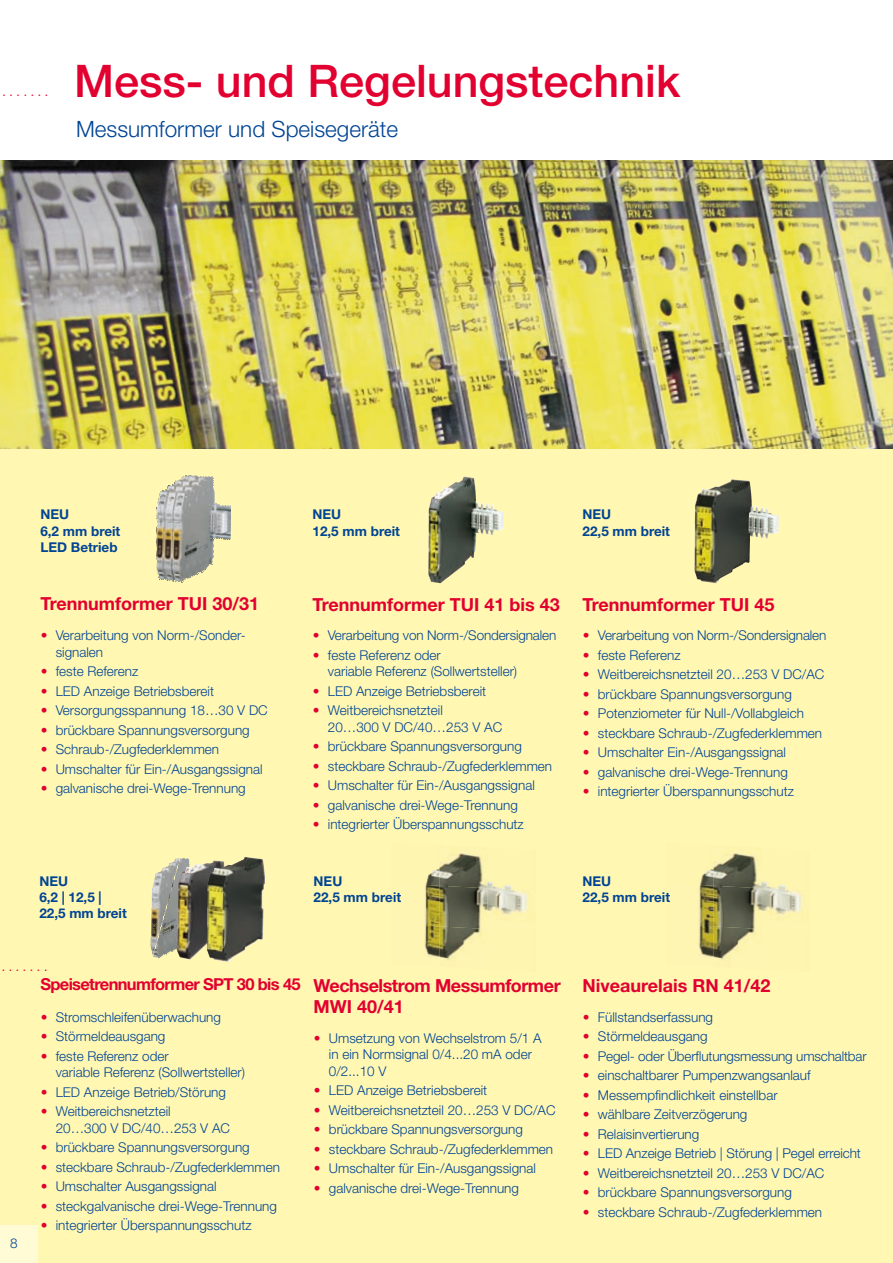
<style>
.page{position:relative;width:893px;height:1263px;background:#fff}
.page>*{position:absolute;margin:0;border:0;box-sizing:border-box;transform-origin:0 0}
.t1{font:500 45px "Helvetica Neue";color:#e20030}
.t2{font:300 22.5px "Helvetica Neue";color:#004494}
.t3{font:700 18px "Helvetica Neue";color:#e20030}
.t4{font:700 18px/21.6px "Helvetica Neue";letter-spacing:-.025em;color:#e20030}
.t5{font:700 16.5px "Helvetica Neue";letter-spacing:-.04em;color:#e20030}
.t6{font:300 13.5px/19.5px "Helvetica Neue";color:#004494}
.t7{font:700 13.5px/16.2px "Helvetica Neue";color:#004494}
.t8{font:300 13.5px/19.5px "Helvetica Neue";color:#e20030;text-align:justify}
.t9{font:12.15px "Helvetica Neue";color:#e20030}
</style>
<div class="page">
<div style="left:0;top:441px;width:893px;height:822px;background:#fff7b2"></div>
<img style="left:156px;top:475px;width:75px;height:107px">
<img style="left:752px;top:505px;width:27px;height:34px">
<img style="left:694px;top:479px;width:58px;height:104px">
<img style="left:428px;top:477px;width:76px;height:106px">
<img style="left:426px;top:869px;width:13px;height:14px">
<img style="left:439px;top:853px;width:48px;height:33px">
<img style="left:487px;top:881px;width:26px;height:7px">
<img style="left:425px;top:883px;width:14px;height:41px">
<img style="left:439px;top:886px;width:49px;height:40px">
<img style="left:487px;top:888px;width:48px;height:38px">
<img style="left:424px;top:924px;width:15px;height:34px">
<img style="left:439px;top:926px;width:43px;height:34px">
<svg style="left:391px;top:892px;width:10px;height:11px"></svg>
<img style="left:700px;top:867px;width:14px;height:16px">
<img style="left:714px;top:853px;width:48px;height:33px">
<img style="left:762px;top:881px;width:25px;height:7px">
<img style="left:699px;top:883px;width:15px;height:41px">
<img style="left:714px;top:886px;width:48px;height:40px">
<img style="left:762px;top:888px;width:48px;height:27px">
<img style="left:699px;top:924px;width:15px;height:34px">
<img style="left:714px;top:926px;width:42px;height:34px">
<svg style="left:665px;top:892px;width:5px;height:11px"></svg>
<img style="left:0;top:161px;width:893px;height:287px">
<img style="left:150px;top:858px;width:39px;height:100px">
<svg style="left:152px;top:923px;width:5px;height:11px"></svg>
<svg style="left:163px;top:926px;width:8px;height:7px"></svg>
<img style="left:177px;top:860px;width:30px;height:99px">
<img style="left:207px;top:857px;width:58px;height:105px">
<div style="left:0;top:1225px;width:38px;height:38px;background:#fffbd4"></div>
<p class="t9" style="left:3px;top:88px;width:47px">· · · · · · ·</p>
<h1 class="t1" style="left:74px;top:54px;width:608px">Mess- und Regelungstechnik</h1>
<h2 class="t2" style="left:76px;top:115px;width:324px">Messumformer und Speisegeräte</h2>
<p class="t7" style="left:40px;top:506px;width:81px">NEU<br>6,2 mm breit<br>LED Betrieb</p>
<h3 class="t3" style="left:40px;top:593px;width:220px">Trennumformer TUI 30/31</h3>
<p class="t6" style="left:56px;top:627px;width:192px;line-height:16.5px">Verarbeitung von Norm-/Sonder&shy;signalen</p>
<p class="t6" style="left:56px;top:661px;width:214px">feste Referenz<br>LED Anzeige Betriebsbereit<br>Versorgungsspannung 18…30 V DC brückbare Spannungsversorgung<br>Schraub-/Zugfederklemmen<br>Umschalter für Ein-/Ausgangssignal galvanische drei-Wege-Trennung</p>
<p class="t8" style="left:41px;top:625px;width:8px">•</p>
<p class="t8" style="left:41px;top:661px;width:8px">• • • • • • •</p>
<p class="t7" style="left:313px;top:506px;width:89px">NEU<br>12,5 mm breit</p>
<p class="t7" style="left:583px;top:506px;width:89px">NEU<br>22,5 mm breit</p>
<h3 class="t3" style="left:313px;top:594px;width:249px">Trennumformer TUI 41 bis 43</h3>
<p class="t6" style="left:328px;top:625px;width:230px">Verarbeitung von Norm-/Sondersignalen feste Referenz oder</p>
<p class="t6" style="left:328px;top:661px;width:191px">variable Referenz (Sollwertsteller)<br>LED Anzeige Betriebsbereit<br>Weitbereichsnetzteil</p>
<p class="t6" style="left:328px;top:717px;width:226px">20…300 V DC/40…253 V AC brückbare Spannungsversorgung steckbare Schraub-/Zugfederklemmen Umschalter für Ein-/Ausgangssignal galvanische drei-Wege-Trennung integrierter Überspannungsschutz</p>
<p class="t8" style="left:313px;top:625px;width:8px">• •</p>
<p class="t8" style="left:313px;top:681px;width:8px">• •</p>
<p class="t8" style="left:313px;top:736px;width:8px">• • • • •</p>
<h3 class="t3" style="left:583px;top:593px;width:193px">Trennumformer TUI 45</h3>
<p class="t6" style="left:598px;top:625px;width:230px">Verarbeitung von Norm-/Sondersignalen feste Referenz<br>Weitbereichsnetzteil 20…253 V DC/AC brückbare Spannungsversorgung Potenziometer für Null-/Vollabgleich steckbare Schraub-/Zugfederklemmen Umschalter Ein-/Ausgangssignal galvanische drei-Wege-Trennung integrierter Überspannungsschutz</p>
<p class="t8" style="left:583px;top:625px;width:8px">• • • • • • • • •</p>
<p class="t7" style="left:39px;top:872px;width:89px">NEU<br>6,2 | 12,5 |<br>22,5 mm breit</p>
<p class="t7" style="left:314px;top:872px;width:89px">NEU<br>22,5 mm breit</p>
<p class="t7" style="left:583px;top:872px;width:89px">NEU<br>22,5 mm breit</p>
<p class="t9" style="left:2px;top:962px;width:47px">· · · · · · ·</p>
<p class="t6" style="left:10px;top:1233px;width:9px">8</p>
<p class="t5" style="left:40px;top:974px;width:262px">Speisetrennumformer SPT 30 bis 45</p>
<p class="t6" style="left:56px;top:1007px;width:167px">Stromschleifenüberwachung<br>Störmeldeausgang<br>feste Referenz oder</p>
<p class="t6" style="left:56px;top:1062px;width:191px">variable Referenz (Sollwertsteller)<br>LED Anzeige Betrieb/Störung<br>Weitbereichsnetzteil</p>
<p class="t6" style="left:56px;top:1118px;width:226px">20…300 V DC/40…253 V AC brückbare Spannungsversorgung steckbare Schraub-/Zugfederklemmen Umschalter Ausgangssignal steckgalvanische drei-Wege-Trennung integrierter Überspannungsschutz</p>
<p class="t8" style="left:41px;top:1007px;width:8px">• • •</p>
<p class="t8" style="left:41px;top:1082px;width:8px">• •</p>
<p class="t8" style="left:41px;top:1137px;width:8px">• • • • •</p>
<h3 class="t4" style="left:314px;top:974px;width:249px">Wechselstrom Messumformer<br>MWI 40/41</h3>
<h3 class="t3" style="left:583px;top:974px;width:190px">Niveaurelais RN 41/42</h3>
<p class="t6" style="left:598px;top:1007px;width:270px">Füllstandserfassung<br>Störmeldeausgang<br>Pegel- oder Überflutungsmessung umschaltbar einschaltbarer Pumpenzwangsanlauf Messempfindlichkeit einstellbar<br>wählbare Zeitverzögerung<br>Relaisinvertierung<br>LED Anzeige Betrieb | Störung | Pegel erreicht Weitbereichsnetzteil 20…253 V DC/AC brückbare Spannungsversorgung<br>steckbare Schraub-/Zugfederklemmen</p>
<p class="t8" style="left:583px;top:1007px;width:8px">• • • • • • • • • • •</p>
<p class="t6" style="left:329px;top:1030px;width:214px;line-height:16.5px">Umsetzung von Wechselstrom 5/1 A in ein Normsignal 0/4...20 mA oder<br>0/2...10 V</p>
<p class="t6" style="left:329px;top:1080px;width:228px">LED Anzeige Betriebsbereit Weitbereichsnetzteil 20…253 V DC/AC brückbare Spannungsversorgung steckbare Schraub-/Zugfederklemmen Umschalter für Ein-/Ausgangssignal galvanische drei-Wege-Trennung</p>
<p class="t8" style="left:314px;top:1028px;width:8px">•</p>
<p class="t8" style="left:314px;top:1080px;width:8px">• • • • • •</p>
</div>
